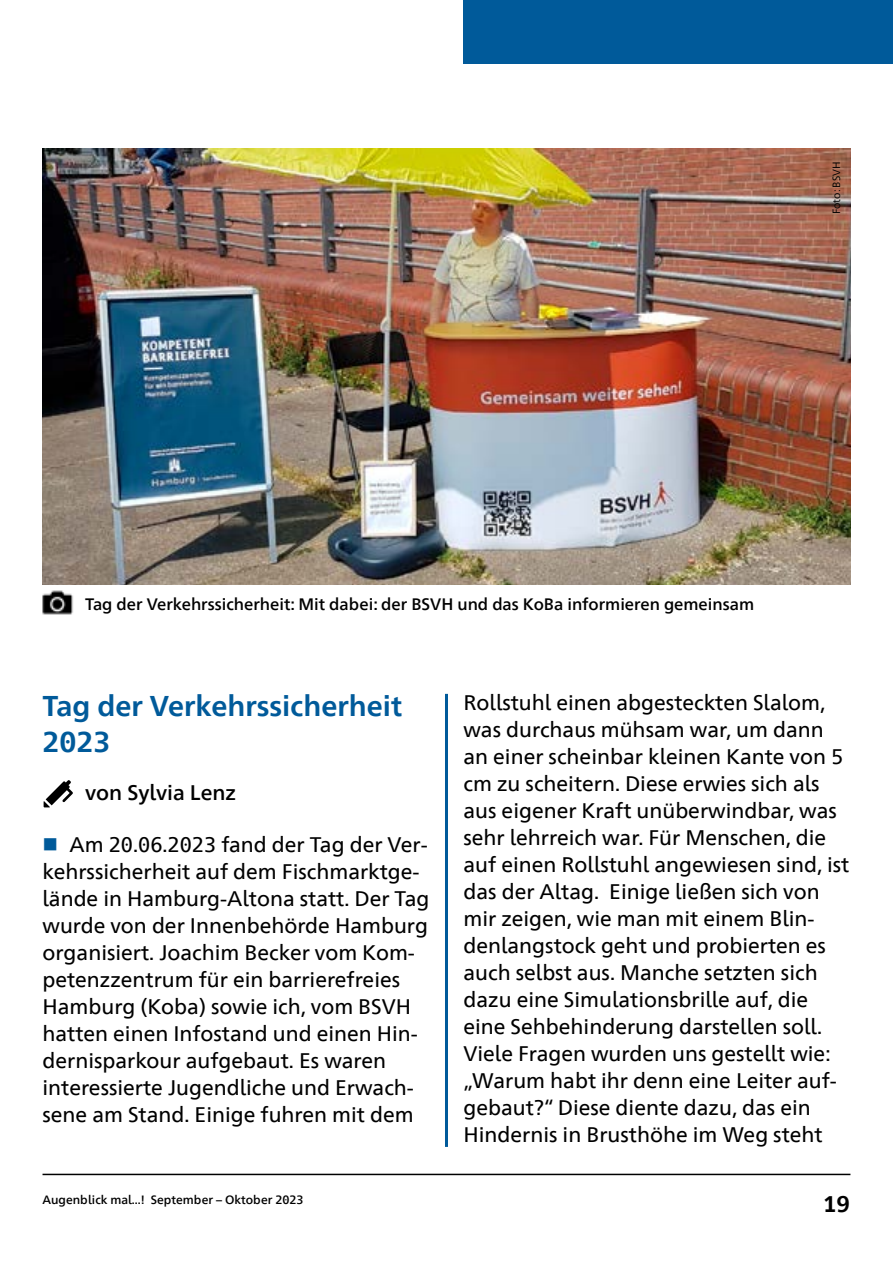
<style>
.page{position:relative;width:893px;height:1263px;background:#fff}
.page>*{position:absolute;margin:0;border:0;box-sizing:border-box;transform-origin:0 0}
.h3-Std{font:700 28.5px/36px "Frutiger Neue 1450 Pro";color:#005a9a}
.t1{font:700 22.5px "Frutiger Neue 1450 Pro";color:#000}
.p-Std{font:21px/27px "Frutiger Neue 1450 Pro";color:#000}
.p-Autor{font:500 21px "Frutiger Neue 1450 Pro";color:#000}
.p-Bildunterschrift{font:500 16.5px "Frutiger Neue 1450 Pro";color:#000}
.t2{font:500 12px "Frutiger Neue 1450 Pro";color:#000}
.t3{font:10.5px "Frutiger Neue 1450 Pro";color:#000}
.s1{color:#005a9a}
</style>
<div class="page">
<hr style="left:43px;top:1174px;width:807px;height:1px;background:#000">
<div style="left:463px;top:0;width:430px;height:64px;background:#005a9a"></div>
<hr style="left:445px;top:694px;width:3px;height:453px;background:#005a9a">
<img style="left:43px;top:149px;width:807px;height:436px">
<img style="left:43px;top:590px;width:30px;height:25px">
<svg style="left:44px;top:780px;width:29px;height:27px"></svg>
<p class="t3" style="left:829px;top:214px;width:54px;rotate:-90deg">Foto: BSVH</p>
<p class="p-Bildunterschrift" style="left:85px;top:592px;width:671px">Tag der Verkehrssicherheit: Mit dabei: der BSVH und das KoBa informieren gemeinsam</p>
<h3 class="h3-Std" style="left:43px;top:685px;width:361px">Tag der Verkehrssicherheit<br>2023</h3>
<p class="p-Autor" style="left:85px;top:777px;width:153px">von Sylvia Lenz</p>
<p class="p-Std" style="left:43px;top:830px;width:388px"><span class="s1">■</span> Am 20.06.2023 fand der Tag der Ver&shy;kehrssicherheit auf dem Fischmarktge&shy;lände in Hamburg-Altona statt. Der Tag wurde von der Innenbehörde Hamburg organisiert. Joachim Becker vom Kom&shy;petenzzentrum für ein barrierefreies Hamburg (Koba) sowie ich, vom BSVH hatten einen Infostand und einen Hin&shy;dernisparkour aufgebaut. Es waren interessierte Jugendliche und Erwach&shy;sene am Stand. Einige fuhren mit dem</p>
<p class="p-Std" style="left:463px;top:687px;width:387px">Rollstuhl einen abgesteckten Slalom, was durchaus mühsam war, um dann an einer scheinbar kleinen Kante von 5 cm zu scheitern. Diese erwies sich als aus eigener Kraft unüberwindbar, was sehr lehrreich war. Für Menschen, die auf einen Rollstuhl angewiesen sind, ist das der Altag. Einige ließen sich von mir zeigen, wie man mit einem Blin&shy;denlangstock geht und probierten es auch selbst aus. Manche setzten sich dazu eine Simulationsbrille auf, die eine Sehbehinderung darstellen soll.<br>Viele Fragen wurden uns gestellt wie: „Warum habt ihr denn eine Leiter auf&shy;gebaut?“ Diese diente dazu, das ein Hindernis in Brusthöhe im Weg steht</p>
<p class="t2" style="left:43px;top:1191px;width:263px">Augenblick mal...! September – Oktober 2023</p>
<p class="t1" style="left:823px;top:1188px;width:28px">19</p>
</div>
